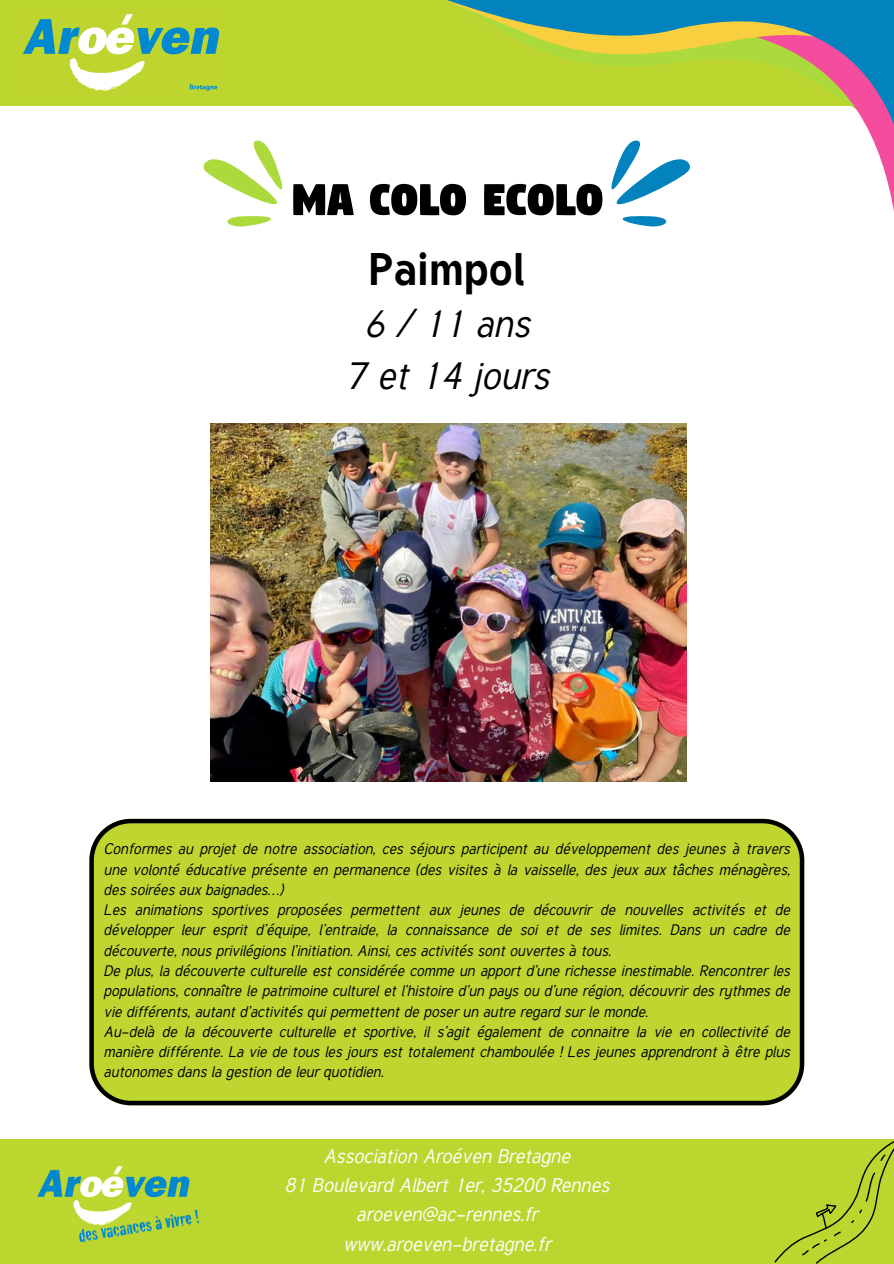
<style>
.page{position:relative;width:894px;height:1264px;background:#fff}
.page>*{position:absolute;margin:0;border:0;box-sizing:border-box;transform-origin:0 0}
.t1{font:52.5px "Digitalt";color:#000}
.t2{font:700 45px "Tuffy";color:#000}
.t3{font:italic 37.5px "Tuffy";color:#000}
.t4{font:italic 19.5px/29.2px "Tuffy";color:#fff;text-align:center}
.t5{font:italic 15px/20.2px "Tuffy";color:#000;text-align:justify}
</style>
<div class="page">
<div style="left:0;top:0;width:893px;height:106px;background:#bdd52f"></div>
<svg style="left:866px;top:126px;width:27px;height:80px"></svg>
<svg style="left:447px;top:0;width:446px;height:126px"></svg>
<div style="left:0;top:1138px;width:893px;height:125px;background:#bdd52f"></div>
<img style="left:23px;top:14px;width:197px;height:77px">
<svg style="left:611px;top:140px;width:79px;height:87px"></svg>
<svg style="left:203px;top:140px;width:80px;height:87px"></svg>
<img style="left:37px;top:1166px;width:163px;height:77px">
<svg style="left:774px;top:1138px;width:119px;height:125px"></svg>
<div style="left:89px;top:818px;width:715px;height:287px;background:#bed62f"></div>
<img style="left:210px;top:424px;width:476px;height:357px">
<p class="t1" style="left:291px;top:173px;width:313px">MA COLO ECOLO</p>
<h2 class="t2" style="left:368px;top:238px;width:158px">Paimpol</h2>
<h3 class="t3" style="left:364px;top:301px;width:167px">6 / 11 ans</h3>
<h3 class="t3" style="left:344px;top:353px;width:206px">7 et 14 jours</h3>
<p class="t5" style="left:104px;top:839px;width:687px">Conformes au projet de notre association, ces séjours participent au développement des jeunes à travers une volonté éducative présente en permanence (des visites à la vaisselle, des jeux aux tâches ménagères, des soirées aux baignades…)</p>
<p class="t5" style="left:104px;top:899px;width:687px">Les animations sportives proposées permettent aux jeunes de découvrir de nouvelles activités et de développer leur esprit d’équipe, l’entraide, la connaissance de soi et de ses limites. Dans un cadre de découverte, nous privilégions l’initiation. Ainsi, ces activités sont ouvertes à tous.</p>
<p class="t5" style="left:104px;top:960px;width:687px">De plus, la découverte culturelle est considérée comme un apport d’une richesse inestimable. Rencontrer les populations, connaître le patrimoine culturel et l’histoire d’un pays ou d’une région, découvrir des rythmes de vie différents, autant d’activités qui permettent de poser un autre regard sur le monde.</p>
<p class="t5" style="left:104px;top:1021px;width:687px">Au-delà de la découverte culturelle et sportive, il s’agit également de connaitre la vie en collectivité de manière différente. La vie de tous les jours est totalement chamboulée ! Les jeunes apprendront à être plus autonomes dans la gestion de leur quotidien.</p>
<h1 class="t4" style="left:284px;top:1141px;width:326px">Association Aroéven Bretagne<br>81 Boulevard Albert 1er, 35200 Rennes aroeven@ac-rennes.fr www.aroeven-bretagne.fr</h1>
</div>
